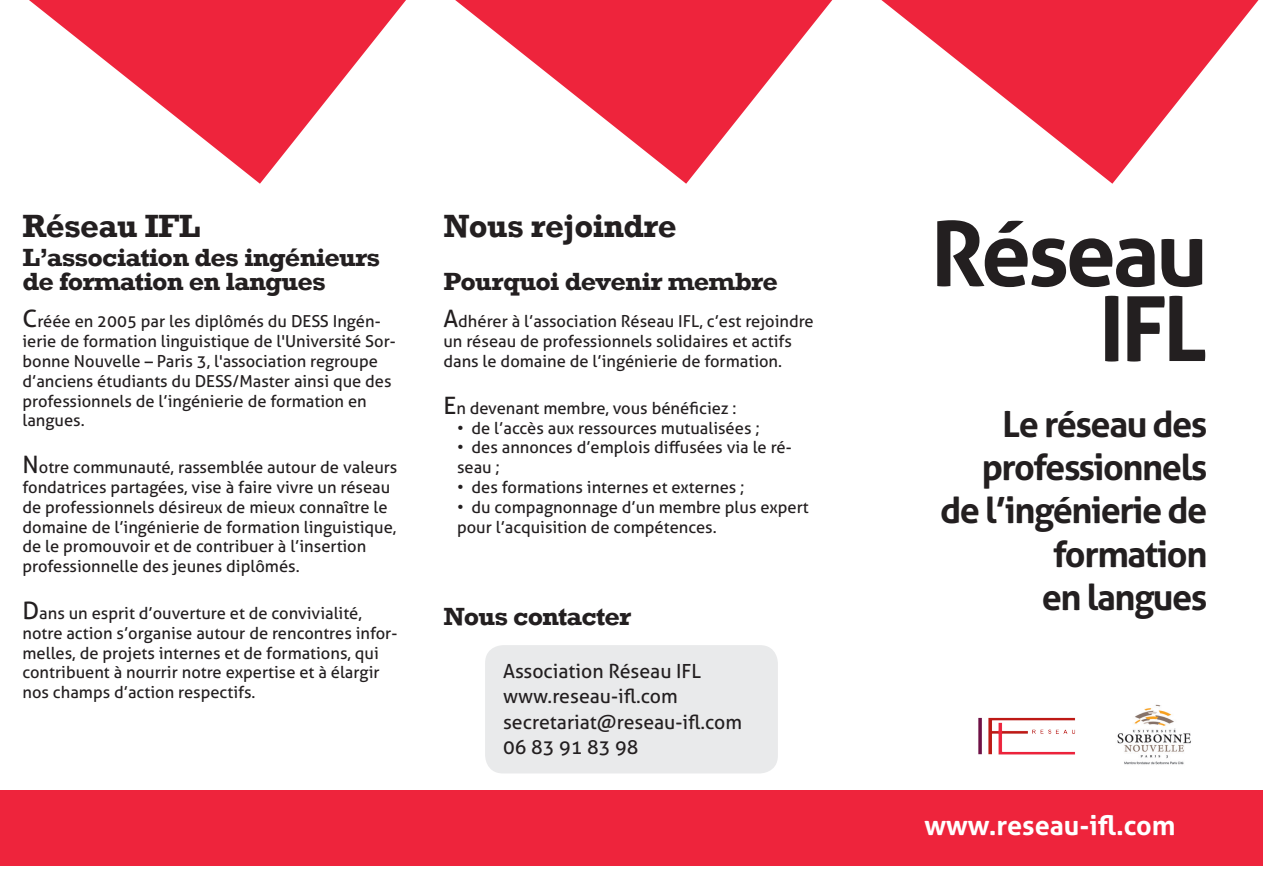
<style>
.page{position:relative;width:1263px;height:893px;background:#fff}
.page>*{position:absolute;margin:0;border:0;box-sizing:border-box;transform-origin:0 0}
.Paragraphe_RIFL{font:700 90px "Aller";letter-spacing:-.04em;color:#231f20}
.Paragraphe_RIFL-2{font:700 36px "Aller";letter-spacing:-.04em;color:#231f20}
.Gros_titre{font:700 33px "Rockwell";letter-spacing:-.02em;color:#231f20}
.Paragraphe_RIFL-3{font:700 33px "Rockwell";letter-spacing:-.02em;color:#231f20}
.Paragraphe_RIFL-4{font:700 27px "Aller";color:#fff}
.Sous_titres_2{font:700 25.5px "Rockwell";letter-spacing:-.03em;color:#231f20;scale:1.06 1}
.Paragraphe_RIFL-5{font:19.5px "Aller";color:#231f20}
.Paragraphe_RIFL-6{font:16.5px/19.8px "Aller";color:#231f20}
.s1{font-size:24px}
</style>
<div class="page">
<div style="left:0;top:790px;width:1263px;height:76px;background:#ee243c"></div>
<svg style="left:881px;top:0;width:377px;height:184px"></svg>
<svg style="left:29px;top:0;width:377px;height:184px"></svg>
<svg style="left:455px;top:0;width:377px;height:184px"></svg>
<div style="left:485px;top:645px;width:293px;height:128px;background:#e9eaeb;border-radius:18px"></div>
<img style="left:978px;top:717px;width:97px;height:38px">
<img style="left:1117px;top:704px;width:74px;height:61px">
<p class="Paragraphe_RIFL-3" style="left:22px;top:206px;width:179px">Réseau IFL</p>
<p class="Sous_titres_2" style="left:22px;top:242px;width:339px">L’association des ingénieurs</p>
<p class="Sous_titres_2" style="left:22px;top:266px;width:288px">de formation en langues</p>
<p class="Paragraphe_RIFL-6" style="left:22px;top:312px;width:375px"><span class="s1">C</span>réée en 2005 par les diplômés du DESS Ingén&shy;ierie de formation linguistique de l'Université Sor&shy;bonne Nouvelle – Paris 3, l'association regroupe d’anciens étudiants du DESS/Master ainsi que des professionnels de l’ingénierie de formation en langues.</p>
<p class="Paragraphe_RIFL-6" style="left:22px;top:457px;width:376px"><span class="s1">N</span>otre communauté, rassemblée autour de valeurs fondatrices partagées, vise à faire vivre un réseau de professionnels désireux de mieux connaître le domaine de l’ingénierie de formation linguistique, de le promouvoir et de contribuer à l’insertion professionnelle des jeunes diplômés.</p>
<p class="Paragraphe_RIFL-6" style="left:22px;top:603px;width:376px"><span class="s1">D</span>ans un esprit d’ouverture et de convivialité, notre action s’organise autour de rencontres infor&shy;melles, de projets internes et de formations, qui contribuent à nourrir notre expertise et à élargir nos champs d’action respectifs.</p>
<p class="Gros_titre" style="left:443px;top:206px;width:235px">Nous rejoindre</p>
<p class="Sous_titres_2" style="left:443px;top:265px;width:317px">Pourquoi devenir membre</p>
<p class="Paragraphe_RIFL-6" style="left:443px;top:312px;width:372px"><span class="s1">A</span>dhérer à l’association Réseau IFL, c’est rejoindre un réseau de professionnels solidaires et actifs dans le domaine de l’ingénierie de formation.</p>
<p class="Paragraphe_RIFL-6" style="left:443px;top:398px;width:294px"><span class="s1">E</span>n devenant membre, vous bénéficiez :</p>
<p class="Paragraphe_RIFL-6" style="left:457px;top:418px;width:304px">• de l’accès aux ressources mutualisées ;</p>
<p class="Paragraphe_RIFL-6" style="left:457px;top:438px;width:336px">• des annonces d’emplois diffusées via le ré&shy;seau ;</p>
<p class="Paragraphe_RIFL-6" style="left:457px;top:477px;width:289px">• des formations internes et externes ;</p>
<p class="Paragraphe_RIFL-6" style="left:457px;top:497px;width:353px">• du compagnonnage d’un membre plus expert pour l’acquisition de compétences.</p>
<p class="Sous_titres_2" style="left:443px;top:601px;width:179px">Nous contacter</p>
<p class="Paragraphe_RIFL-5" style="left:503px;top:659px;width:200px">Association Réseau IFL</p>
<p class="Paragraphe_RIFL-5" style="left:503px;top:684px;width:176px">www.reseau-ifl.com</p>
<p class="Paragraphe_RIFL-5" style="left:503px;top:710px;width:241px">secretariat@reseau-ifl.com</p>
<p class="Paragraphe_RIFL-5" style="left:503px;top:735px;width:137px">06 83 91 83 98</p>
<p class="Paragraphe_RIFL" style="left:930px;top:199px;width:279px">Réseau</p>
<p class="Paragraphe_RIFL" style="left:1099px;top:274px;width:110px">IFL</p>
<p class="Paragraphe_RIFL-2" style="left:1003px;top:402px;width:206px">Le réseau des</p>
<p class="Paragraphe_RIFL-2" style="left:982px;top:445px;width:227px">professionnels</p>
<p class="Paragraphe_RIFL-2" style="left:940px;top:488px;width:269px">de l’ingénierie de</p>
<p class="Paragraphe_RIFL-2" style="left:1053px;top:531px;width:156px">formation</p>
<p class="Paragraphe_RIFL-2" style="left:1042px;top:575px;width:167px">en langues</p>
<p class="Paragraphe_RIFL-4" style="left:924px;top:809px;width:253px">www.reseau-ifl.com</p>
</div>
